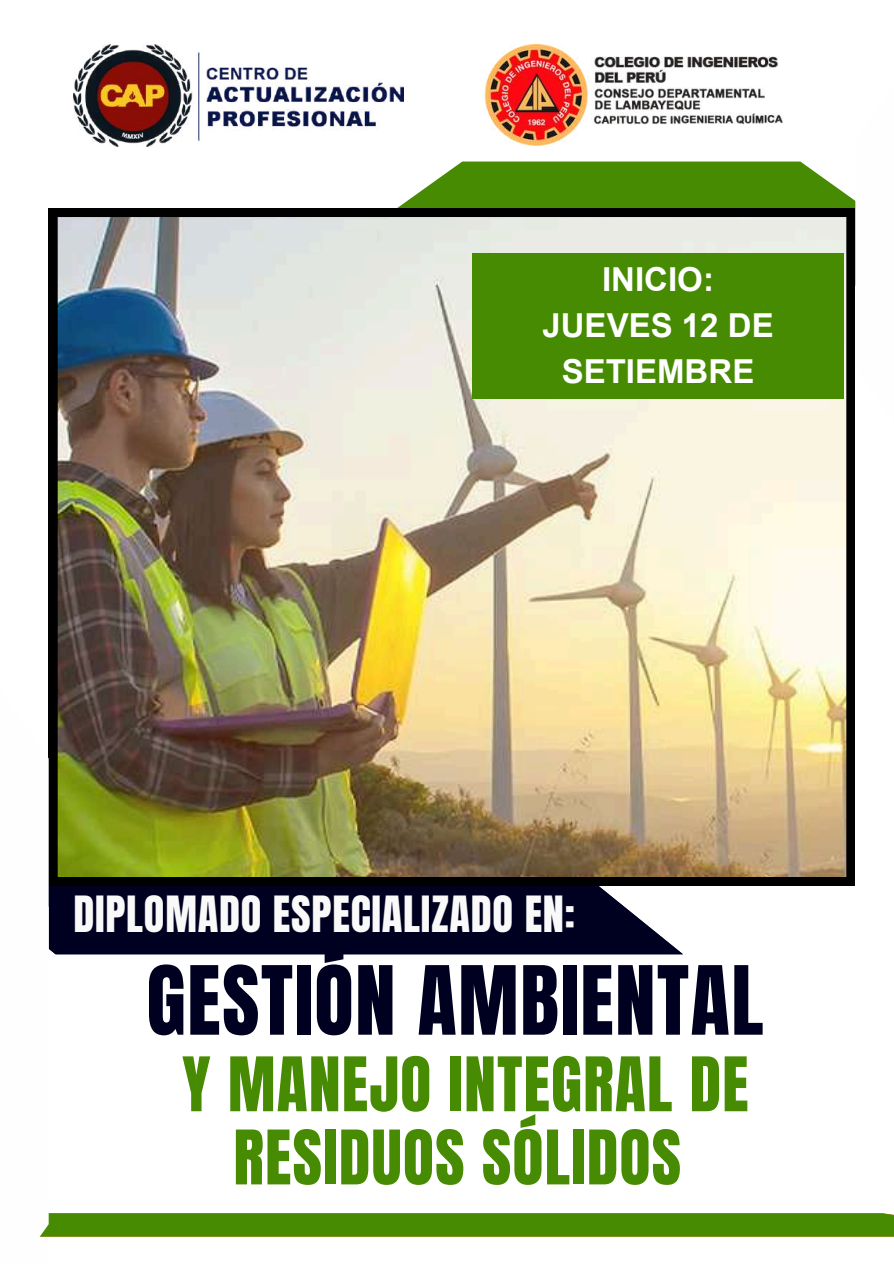
<style>
.page{position:relative;width:894px;height:1264px;background:#fff}
.page>*{position:absolute;margin:0;border:0;box-sizing:border-box;transform-origin:0 0}
.t1{font:81px "Anton";letter-spacing:.02em;color:#000020}
.t2{font:63.9px/73.2px "Anton";letter-spacing:.02em;color:#468b02;text-align:center}
.t3{font:42.45px "Anton";letter-spacing:.02em;color:#f9f9f9}
.t4{font:700 33px/46.2px "Arial";color:#fff;text-align:center}
</style>
<div class="page">
<svg style="left:397px;top:161px;width:458px;height:164px;background:#5d9923"></svg>
<svg style="left:49px;top:885px;width:633px;height:69px;background:#10102d"></svg>
<img style="left:49px;top:208px;width:805px;height:677px">
<img style="left:73px;top:45px;width:330px;height:102px">
<img style="left:484px;top:45px;width:298px;height:102px">
<div style="left:49px;top:1213px;width:844px;height:23px;background:#468b02"></div>
<div style="left:472px;top:253px;width:371px;height:146px;background:#468b02"></div>
<p class="t4" style="left:542px;top:256px;width:233px">INICIO:<br>JUEVES 12 DE<br>SETIEMBRE</p>
<p class="t3" style="left:73px;top:883px;width:503px">DIPLOMADO ESPECIALIZADO EN:</p>
<p class="t1" style="left:146px;top:942px;width:618px">GESTIÓN AMBIENTAL</p>
<p class="t2" style="left:182px;top:1048px;width:567px">Y MANEJO INTEGRAL DE<br>RESIDUOS SÓLIDOS</p>
</div>
